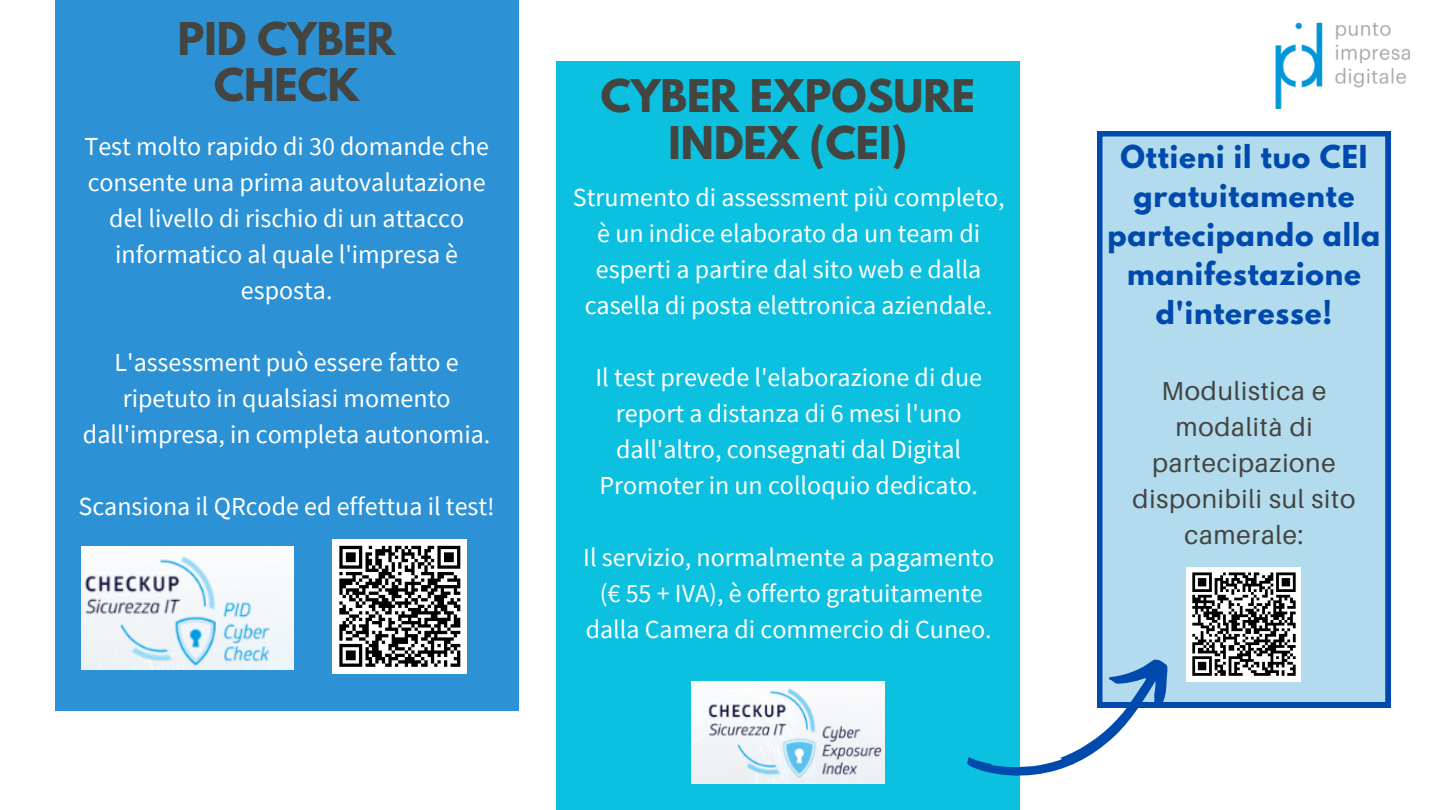
<style>
.page{position:relative;width:1440px;height:810px;background:#fff}
.page>*{position:absolute;margin:0;border:0;box-sizing:border-box;transform-origin:0 0}
.t1{font:700 40px/46.5px "League Spartan";color:#444440;text-align:center}
.t2{font:700 28px/39px "League Spartan";letter-spacing:.03em;color:#004aad;text-align:center}
.t3{font:26px/36px "Source Sans Pro";color:#fff;text-align:center}
.t4{font:26px/36px "Aileron";letter-spacing:.03em;color:#444440;text-align:center}
</style>
<div class="page">
<div style="left:55px;top:0;width:463px;height:710px;background:#2c92d5"></div>
<img style="left:81px;top:546px;width:213px;height:123px">
<div style="left:556px;top:61px;width:464px;height:749px;background:#0cc0df"></div>
<img style="left:692px;top:681px;width:193px;height:102px">
<div style="left:1097px;top:131px;width:293px;height:576px;background:#b2dbee"></div>
<img style="left:1275px;top:22px;width:135px;height:87px">
<div style="left:1187px;top:567px;width:114px;height:114px;background:#fff"></div>
<svg style="left:967px;top:571px;width:331px;height:205px"></svg>
<div style="left:333px;top:539px;width:134px;height:134px;background:#fff"></div>
<svg style="left:339px;top:545px;width:122px;height:122px"></svg>
<p class="t1" style="left:178px;top:20px;width:219px">PID CYBER<br>CHECK</p>
<p class="t3" style="left:84px;top:128px;width:406px">Test molto rapido di 30 domande che consente una prima autovalutazione del livello di rischio di un attacco informatico al quale l'impresa è esposta.</p>
<p class="t3" style="left:83px;top:344px;width:409px">L'assessment può essere fatto e ripetuto in qualsiasi momento dall'impresa, in completa autonomia.</p>
<p class="t3" style="left:79px;top:488px;width:418px">Scansiona il QRcode ed effettua il test!</p>
<p class="t1" style="left:601px;top:78px;width:376px">CYBER EXPOSURE<br>INDEX (CEI)</p>
<p class="t3" style="left:573px;top:179px;width:433px">Strumento di assessment più completo, è un indice elaborato da un team di esperti a partire dal sito web e dalla casella di posta elettronica aziendale.</p>
<p class="t3" style="left:595px;top:359px;width:388px">Il test prevede l'elaborazione di due report a distanza di 6 mesi l'uno dall'altro, consegnati dal Digital Promoter in un colloquio dedicato.</p>
<p class="t3" style="left:583px;top:539px;width:412px">Il servizio, normalmente a pagamento</p>
<p class="t3" style="left:586px;top:575px;width:407px">(€ 55 + IVA), è offerto gratuitamente dalla Camera di commercio di Cuneo.</p>
<p class="t2" style="left:1108px;top:141px;width:274px">Ottieni il tuo CEI gratuitamente partecipando alla manifestazione d'interesse!</p>
<p class="t4" style="left:1133px;top:373px;width:224px">Modulistica e modalità di partecipazione disponibili sul sito camerale:</p>
</div>
